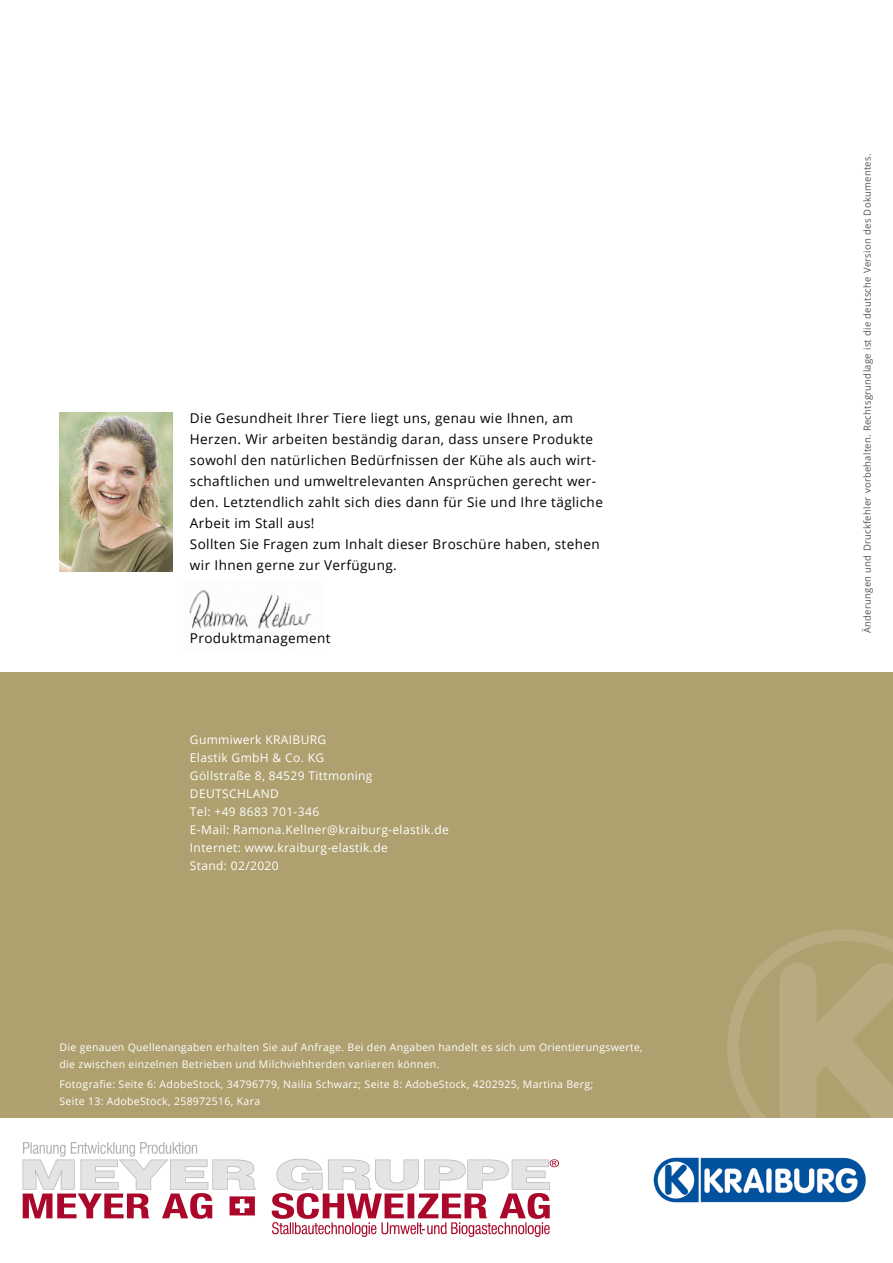
<style>
.page{position:relative;width:893px;height:1263px;background:#fff}
.page>*{position:absolute;margin:0;border:0;box-sizing:border-box;transform-origin:0 0}
.t1{font:13.5px/21px "Open Sans";letter-spacing:.03em;color:#000}
.t2{font:12px/18px "Open Sans";letter-spacing:.03em;color:#fff}
.t3{font:10.5px/16.5px "Open Sans";letter-spacing:.03em;color:#fff}
.t4{font:9.75px "Open Sans";letter-spacing:.03em;color:#565656}
</style>
<div class="page">
<img style="left:189px;top:590px;width:123px;height:39px">
<div style="left:0;top:672px;width:893px;height:446px;background:#afa06f"></div>
<svg style="left:727px;top:929px;width:166px;height:189px"></svg>
<img style="left:60px;top:412px;width:113px;height:159px">
<img style="left:653px;top:1157px;width:213px;height:46px">
<img style="left:22px;top:1142px;width:536px;height:95px">
<p class="t1" style="left:190px;top:407px;width:414px">Die Gesundheit Ihrer Tiere liegt uns, genau wie Ihnen, am Herzen. Wir arbeiten beständig daran, dass unsere Produkte sowohl den natürlichen Bedürfnissen der Kühe als auch wirt&shy;schaftlichen und umweltrelevanten Ansprüchen gerecht wer&shy;den. Letztendlich zahlt sich dies dann für Sie und Ihre tägliche Arbeit im Stall aus!<br>Sollten Sie Fragen zum Inhalt dieser Broschüre haben, stehen wir Ihnen gerne zur Verfügung.</p>
<p class="t1" style="left:190px;top:628px;width:142px">Produktmanagement</p>
<p class="t2" style="left:190px;top:730px;width:260px">Gummiwerk KRAIBURG<br>Elastik GmbH &amp; Co. KG<br>Göllstraße 8, 84529 Tittmoning<br>DEUTSCHLAND<br>Tel: +49 8683 701-346<br>E-Mail: Ramona.Kellner@kraiburg-elastik.de<br>Internet: www.kraiburg-elastik.de<br>Stand: 02/2020</p>
<p class="t3" style="left:60px;top:1039px;width:585px">Die genauen Quellenangaben erhalten Sie auf Anfrage. Bei den Angaben handelt es sich um Orientierungswerte, die zwischen einzelnen Betrieben und Milchviehherden variieren können.</p>
<p class="t3" style="left:60px;top:1076px;width:535px">Fotografie: Seite 6: AdobeStock, 34796779, Nailia Schwarz; Seite 8: AdobeStock, 4202925, Martina Berg;<br>Seite 13: AdobeStock, 258972516, Kara</p>
<p class="t4" style="left:860px;top:633px;width:481px;rotate:-90deg">Änderungen und Druckfehler vorbehalten. Rechtsgrundlage ist die deutsche Version des Dokumentes.</p>
</div>
